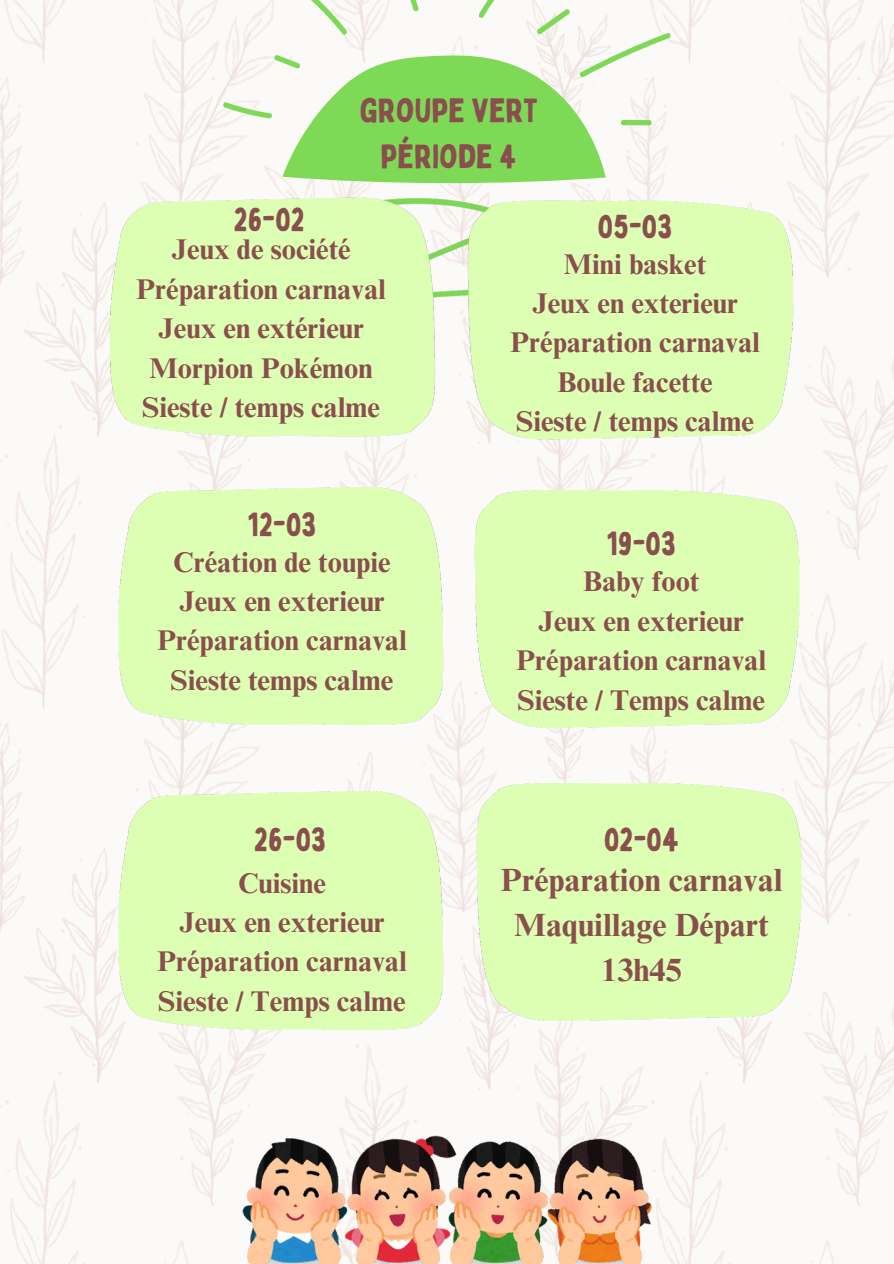
<style>
.page{position:relative;width:894px;height:1264px;background:#fff}
.page>*{position:absolute;margin:0;border:0;box-sizing:border-box;transform-origin:0 0}
.t1{font:33px/46.2px "Bobby Jones";color:#8b4e4e;text-align:center}
.t2{font:700 32.1px/45px "Times NRMT Pro";color:#8b4e4e;text-align:center}
.t3{font:700 28.5px/39.3px "Times NRMT Pro";color:#8b4e4e;text-align:center}
</style>
<div class="page">
<img style="left:0;top:0;width:893px;height:1263px">
<div style="left:118px;top:487px;width:325px;height:237px;background:#dcffb4"></div>
<div style="left:118px;top:791px;width:325px;height:238px;background:#dcffb4"></div>
<img style="left:103px;top:191px;width:697px;height:255px">
<div style="left:474px;top:490px;width:325px;height:237px;background:#dcffb4"></div>
<div style="left:476px;top:783px;width:325px;height:237px;background:#dcffb4"></div>
<svg style="left:223px;top:0;width:447px;height:183px"></svg>
<img style="left:242px;top:1135px;width:409px;height:128px">
<h2 class="t1" style="left:359px;top:87px;width:180px">GROUPE VERT<br>PÉRIODE 4</h2>
<p class="t1" style="left:233px;top:196px;width:73px">26-02</p>
<p class="t3" style="left:136px;top:234px;width:251px">Jeux de société<br>Préparation carnaval<br>Jeux en extérieur<br>Morpion Pokémon<br>Sieste / temps calme</p>
<h1 class="t1" style="left:247px;top:500px;width:70px">12-03</h1>
<p class="t3" style="left:157px;top:546px;width:251px">Création de toupie<br>Jeux en exterieur<br>Préparation carnaval<br>Sieste temps calme</p>
<h1 class="t1" style="left:254px;top:816px;width:74px">26-03</h1>
<p class="t3" style="left:157px;top:866px;width:251px">Cuisine<br>Jeux en exterieur<br>Préparation carnaval<br>Sieste / Temps calme</p>
<p class="t1" style="left:597px;top:202px;width:76px">05-03</p>
<p class="t3" style="left:510px;top:248px;width:251px">Mini basket<br>Jeux en exterieur<br>Préparation carnaval<br>Boule facette<br>Sieste / temps calme</p>
<p class="t1" style="left:606px;top:520px;width:71px">19-03</p>
<p class="t3" style="left:516px;top:565px;width:251px">Baby foot<br>Jeux en exterieur<br>Préparation carnaval<br>Sieste / Temps calme</p>
<p class="t1" style="left:604px;top:816px;width:76px">02-04</p>
<p class="t2" style="left:500px;top:861px;width:283px">Préparation carnaval<br>Maquillage Départ<br>13h45</p>
</div>
